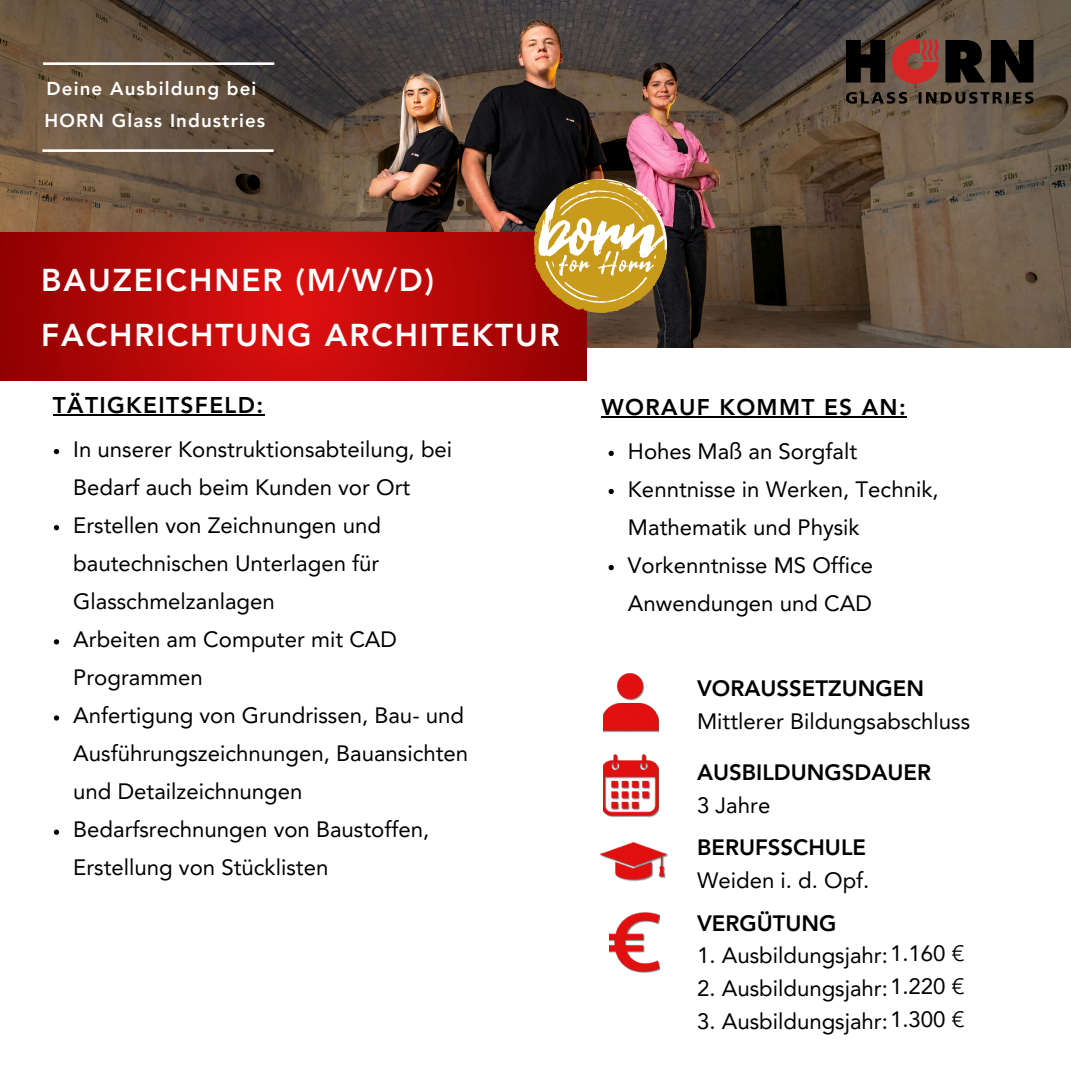
<style>
.page{position:relative;width:1071px;height:1071px;background:#fff}
.page>*{position:absolute;margin:0;border:0;box-sizing:border-box;transform-origin:0 0}
.t1{font:800 31.5px/55.1px "Avenir LT Pro";letter-spacing:.06em;color:#fff}
.t2{font:800 22.75px "Avenir LT Pro";letter-spacing:.06em;color:#000}
.t3{font:22.22px/38.1px "Avenir LT Pro";color:#000}
.t4{font:800 22.22px "Avenir LT Pro";color:#000}
.t5{font:800 18.72px "Avenir LT Pro";letter-spacing:.06em;color:#fff}
</style>
<div class="page">
<img style="left:0;top:0;width:1071px;height:348px">
<svg style="left:846px;top:40px;width:39px;height:43px;background:#100d0b"></svg>
<svg style="left:945px;top:40px;width:40px;height:43px;background:#171410"></svg>
<svg style="left:991px;top:40px;width:43px;height:43px;background:#12100d"></svg>
<svg style="left:892px;top:39px;width:47px;height:44px;background:#b03b36"></svg>
<svg style="left:846px;top:92px;width:188px;height:12px;background:#3d352c"></svg>
<hr style="left:42px;top:149px;width:232px;height:3px;background:#fff">
<hr style="left:43px;top:62px;width:231px;height:3px;background:#fff">
<svg style="left:0;top:232px;width:587px;height:148px;background:#b80808"></svg>
<img style="left:604px;top:673px;width:55px;height:59px">
<img style="left:604px;top:755px;width:55px;height:63px">
<img style="left:600px;top:842px;width:69px;height:39px">
<img style="left:610px;top:913px;width:49px;height:60px">
<svg style="left:534px;top:179px;width:134px;height:134px;background:#bf9750"></svg>
<hr style="left:53px;top:415px;width:212px;height:1px;background:#000">
<svg style="left:54px;top:449px;width:5px;height:5px"></svg>
<svg style="left:54px;top:525px;width:5px;height:5px"></svg>
<svg style="left:54px;top:639px;width:5px;height:5px"></svg>
<svg style="left:54px;top:715px;width:5px;height:6px"></svg>
<svg style="left:54px;top:830px;width:5px;height:5px"></svg>
<hr style="left:602px;top:417px;width:305px;height:1px;background:#000">
<svg style="left:609px;top:451px;width:5px;height:5px"></svg>
<svg style="left:609px;top:489px;width:5px;height:5px"></svg>
<svg style="left:609px;top:565px;width:5px;height:5px"></svg>
<p class="t5" style="left:47px;top:81px;width:211px">Deine Ausbildung bei</p>
<p class="t5" style="left:45px;top:113px;width:222px">HORN Glass Industries</p>
<p class="t1" style="left:41px;top:255px;width:520px">BAUZEICHNER (M/W/D)<br>FACHRICHTUNG ARCHITEKTUR</p>
<p class="t2" style="left:53px;top:396px;width:212px">TÄTIGKEITSFELD:</p>
<p class="t3" style="left:73px;top:432px;width:380px">In unserer Konstruktionsabteilung, bei<br>Bedarf auch beim Kunden vor Ort</p>
<p class="t3" style="left:73px;top:508px;width:309px;text-align:justify">Erstellen von Zeichnungen und bautechnischen Unterlagen für Glasschmelzanlagen</p>
<p class="t3" style="left:73px;top:622px;width:325px">Arbeiten am Computer mit CAD<br>Programmen</p>
<h1 class="t3" style="left:73px;top:698px;width:397px">Anfertigung von Grundrissen, Bau- und<br>Ausführungszeichnungen, Bauansichten und Detailzeichnungen</h1>
<h2 class="t3" style="left:73px;top:813px;width:358px">Bedarfsrechnungen von Baustoffen,<br>Erstellung von Stücklisten</h2>
<h2 class="t2" style="left:602px;top:398px;width:306px">WORAUF KOMMT ES AN:</h2>
<p class="t3" style="left:628px;top:434px;width:231px">Hohes Maß an Sorgfalt</p>
<p class="t3" style="left:628px;top:472px;width:312px">Kenntnisse in Werken, Technik,<br>Mathematik und Physik</p>
<p class="t3" style="left:628px;top:548px;width:247px">Vorkenntnisse MS Office<br>Anwendungen und CAD</p>
<p class="t4" style="left:697px;top:679px;width:229px">VORAUSSETZUNGEN</p>
<p class="t3" style="left:697px;top:704px;width:275px">Mittlerer Bildungsabschluss</p>
<p class="t4" style="left:697px;top:764px;width:236px">AUSBILDUNGSDAUER</p>
<p class="t3" style="left:697px;top:789px;width:75px">3 Jahre</p>
<p class="t4" style="left:697px;top:839px;width:171px">BERUFSSCHULE</p>
<p class="t3" style="left:697px;top:864px;width:174px">Weiden i. d. Opf.</p>
<p class="t4" style="left:697px;top:914px;width:141px">VERGÜTUNG</p>
<p class="t3" style="left:697px;top:939px;width:192px">1. Ausbildungsjahr:</p>
<p class="t3" style="left:697px;top:971px;width:192px">2. Ausbildungsjahr:</p>
<p class="t3" style="left:697px;top:1004px;width:192px">3. Ausbildungsjahr:</p>
<p class="t3" style="left:890px;top:939px;width:76px;line-height:32.9px">1.160 €<br>1.220 €</p>
<p class="t3" style="left:890px;top:1002px;width:76px">1.300 €</p>
</div>
